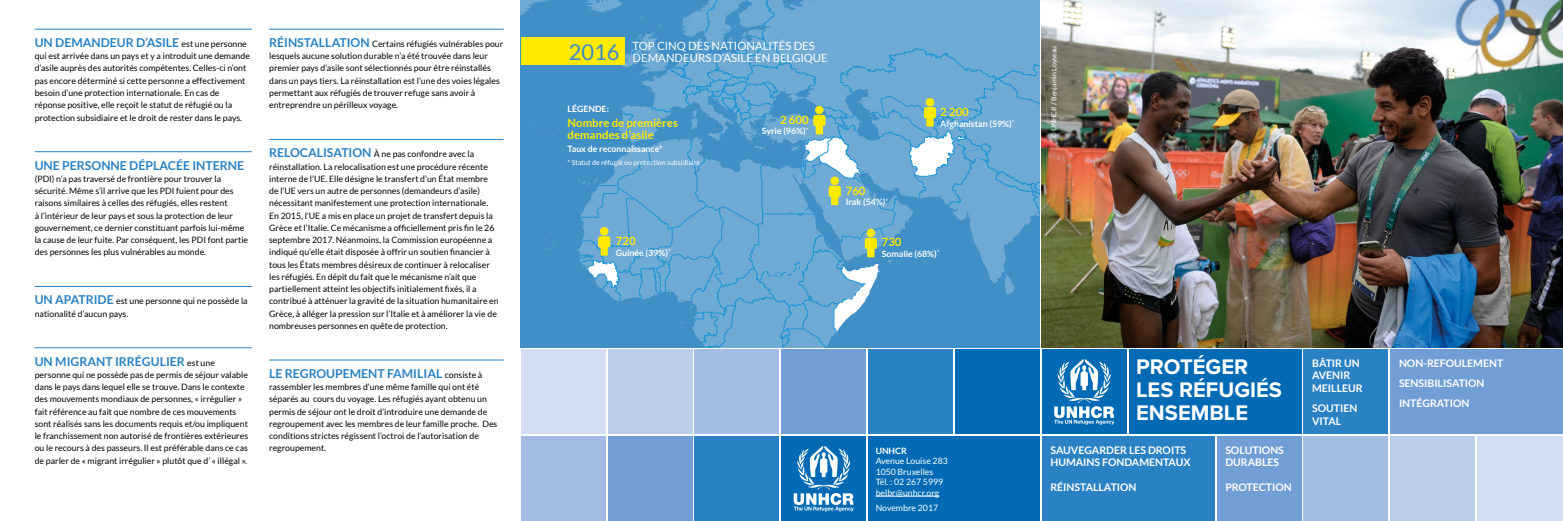
<style>
.page{position:relative;width:1563px;height:521px;background:#fff}
.page>*{position:absolute;margin:0;border:0;box-sizing:border-box;transform-origin:0 0}
.t1{font:700 21.88px/23px "Proxima Nova";color:#fff}
.t2{font:700 12.25px "Lato";color:#2a82c5}
.t3{font:11.38px/12.2px "Lato";color:#fff}
.t4{font:700 11.38px/12.2px "Lato";color:#ffea00}
.t5{font:700 10.5px/12.6px "Lato";color:#fff}
.t6{font:8.75px/12.2px "Lato";color:#000}
.t7{font:700 8.75px "Lato";color:#fff}
.t8{font:8.75px/10.5px "Lato";color:#fff}
.t9{font:7px "Lato";color:#fff}
.s1{font-weight:400;font-size:8.75px;color:#000}
.s2{font-weight:700;font-size:12.25px;color:#2a82c5}
</style>
<div class="page">
<img style="left:1042px;top:0;width:521px;height:347px">
<div style="left:1129px;top:350px;width:172px;height:84px;background:#006ab4"></div>
<div style="left:1042px;top:350px;width:84px;height:84px;background:#006ab4"></div>
<svg style="left:1054px;top:359px;width:60px;height:66px"></svg>
<div style="left:1217px;top:437px;width:84px;height:84px;background:#719ed4"></div>
<div style="left:1042px;top:437px;width:172px;height:84px;background:#2a82c5"></div>
<div style="left:1390px;top:350px;width:173px;height:84px;background:#719ed4"></div>
<div style="left:1477px;top:437px;width:86px;height:84px;background:#d3def2"></div>
<div style="left:1303px;top:350px;width:85px;height:84px;background:#2a82c5"></div>
<div style="left:1390px;top:437px;width:85px;height:84px;background:#bdceeb"></div>
<div style="left:1303px;top:437px;width:85px;height:84px;background:#a5bde4"></div>
<div style="left:868px;top:437px;width:171px;height:84px;background:#006ab4"></div>
<hr style="left:875px;top:496px;width:64px;height:1px;background:#fff">
<div style="left:781px;top:437px;width:85px;height:84px;background:#006ab4"></div>
<svg style="left:794px;top:446px;width:59px;height:65px"></svg>
<div style="left:608px;top:350px;width:84px;height:84px;background:#bdceeb"></div>
<div style="left:521px;top:350px;width:84px;height:84px;background:#d3def2"></div>
<div style="left:694px;top:350px;width:85px;height:84px;background:#a5bde4"></div>
<div style="left:781px;top:350px;width:85px;height:84px;background:#719ed4"></div>
<div style="left:955px;top:350px;width:84px;height:84px;background:#006ab4"></div>
<div style="left:868px;top:350px;width:84px;height:84px;background:#2a82c5"></div>
<div style="left:521px;top:437px;width:84px;height:84px;background:#a5bde4"></div>
<div style="left:694px;top:437px;width:85px;height:84px;background:#2a82c5"></div>
<div style="left:608px;top:437px;width:84px;height:84px;background:#719ed4"></div>
<svg style="left:521px;top:0;width:518px;height:348px;background:#60a2ca"></svg>
<hr style="left:35px;top:29px;width:217px;height:1px;background:#2a82c5">
<hr style="left:35px;top:151px;width:217px;height:1px;background:#2a82c5">
<hr style="left:35px;top:286px;width:217px;height:1px;background:#2a82c5">
<hr style="left:35px;top:347px;width:217px;height:1px;background:#2a82c5">
<hr style="left:269px;top:29px;width:235px;height:1px;background:#2a82c5">
<hr style="left:269px;top:139px;width:235px;height:1px;background:#2a82c5">
<hr style="left:269px;top:359px;width:235px;height:1px;background:#2a82c5">
<h2 class="t2" style="left:35px;top:35px;width:214px">UN DEMANDEUR D’ASILE <span class="s1">est une personne</span></h2>
<p class="t6" style="left:35px;top:50px;width:217px">qui est arrivée dans un pays et y a introduit une demande d’asile auprès des autorités compétentes. Celles-ci n’ont pas encore déterminé si cette personne a effectivement besoin d’une protection internationale. En cas de réponse positive, elle reçoit le statut de réfugié ou la protection subsidiaire et le droit de rester dans le pays.</p>
<h2 class="t2" style="left:35px;top:158px;width:211px">UNE PERSONNE DÉPLACÉE INTERNE</h2>
<p class="t6" style="left:35px;top:172px;width:215px">(PDI) n’a pas traversé de frontière pour trouver la sécurité. Même s’il arrive que les PDI fuient pour des raisons similaires à celles des réfugiés, elles restent<br>à l’intérieur de leur pays et sous la protection de leur gouvernement, ce dernier constituant parfois lui-même la cause de leur fuite. Par conséquent, les PDI font partie des personnes les plus vulnérables au monde.</p>
<p class="t6" style="left:35px;top:295px;width:214px"><span class="s2">UN APATRIDE</span> est une personne qui ne possède la nationalité d’aucun pays.</p>
<h2 class="t2" style="left:35px;top:354px;width:182px">UN MIGRANT IRRÉGULIER <span class="s1">est une</span></h2>
<p class="t6" style="left:35px;top:368px;width:215px">personne qui ne possède pas de permis de séjour valable dans le pays dans lequel elle se trouve. Dans le contexte des mouvements mondiaux de personnes, « irrégulier » fait référence au fait que nombre de ces mouvements sont réalisés sans les documents requis et/ou impliquent le franchissement non autorisé de frontières extérieures ou le recours à des passeurs. Il est préférable dans ce cas de parler de « migrant irrégulier » plutôt que d’ « illégal ».</p>
<p class="t6" style="left:269px;top:38px;width:236px"><span class="s2">RÉINSTALLATION</span> Certains réfugiés vulnérables pour lesquels aucune solution durable n’a été trouvée dans leur premier pays d’asile sont sélectionnés pour être réinstallés dans un pays tiers. La réinstallation est l’une des voies légales permettant aux réfugiés de trouver refuge sans avoir à entreprendre un périlleux voyage.</p>
<p class="t6" style="left:269px;top:148px;width:231px"><span class="s2">RELOCALISATION</span> À ne pas confondre avec la réinstallation. La relocalisation est une procédure récente interne de l’UE. Elle désigne le transfert d’un État membre de l’UE vers un autre de personnes (demandeurs d’asile) nécessitant manifestement une protection internationale.<br>En 2015, l’UE a mis en place un projet de transfert depuis la Grèce et l’Italie. Ce mécanisme a officiellement pris fin le 26 septembre 2017. Néanmoins, la Commission européenne a indiqué qu’elle était disposée à offrir un soutien financier à tous les États membres désireux de continuer à relocaliser les réfugiés. En dépit du fait que le mécanisme n’ait que partiellement atteint les objectifs initialement fixés, il a contribué à atténuer la gravité de la situation humanitaire en Grèce, à alléger la pression sur l’Italie et à améliorer la vie de nombreuses personnes en quête de protection.</p>
<h2 class="t2" style="left:269px;top:366px;width:215px">LE REGROUPEMENT FAMILIAL <span class="s1">consiste à</span></h2>
<p class="t6" style="left:269px;top:381px;width:230px">rassembler les membres d’une même famille qui ont été séparés au cours du voyage. Les réfugiés ayant obtenu un permis de séjour ont le droit d’introduire une demande de regroupement avec les membres de leur famille proche. Des conditions strictes régissent l’octroi de l’autorisation de regroupement.</p>
<h3 class="t3" style="left:569px;top:40px;width:261px;text-indent:64px">TOP CINQ DES NATIONALITÉS DES<br><sup>2016</sup> DEMANDEURS D’ASILE EN BELGIQUE</h3>
<p class="t7" style="left:567px;top:104px;width:43px">LÉGENDE:</p>
<h3 class="t4" style="left:567px;top:116px;width:112px">Nombre de premières demandes d’asile</h3>
<p class="t7" style="left:567px;top:144px;width:96px">Taux de reconnaissance*</p>
<p class="t9" style="left:567px;top:158px;width:134px">* Statut de réfugié ou protection subsidiaire</p>
<h3 class="t4" style="left:616px;top:235px;width:21px">720</h3>
<p class="t7" style="left:616px;top:247px;width:56px">Guinée (39%)<sup>*</sup></p>
<h3 class="t4" style="left:780px;top:113px;width:30px">2 600</h3>
<p class="t7" style="left:762px;top:126px;width:48px">Syrie (96%)<sup>*</sup></p>
<h3 class="t4" style="left:846px;top:184px;width:21px">760</h3>
<p class="t7" style="left:846px;top:197px;width:44px">Irak (54%)<sup>*</sup></p>
<h3 class="t4" style="left:940px;top:106px;width:30px">2 200</h3>
<p class="t7" style="left:940px;top:118px;width:76px">Afghanistan (59%)<sup>*</sup></p>
<h3 class="t4" style="left:882px;top:236px;width:21px">730</h3>
<p class="t7" style="left:882px;top:249px;width:59px">Somalie (68%)<sup>*</sup></p>
<p class="t9" style="left:1050px;top:138px;width:94px;rotate:-90deg">© UNHCR / Benjamin Loyseau</p>
<p class="t7" style="left:875px;top:445px;width:33px">UNHCR</p>
<p class="t8" style="left:875px;top:455px;width:74px">Avenue Louise 283<br>1050 Bruxelles<br>Tél. : 02 267 5999 belbr@unhcr.org</p>
<p class="t8" style="left:875px;top:502px;width:64px">Novembre 2017</p>
<h1 class="t1" style="left:1136px;top:356px;width:147px">PROTÉGER<br>LES RÉFUGIÉS<br>ENSEMBLE</h1>
<p class="t5" style="left:1225px;top:443px;width:60px">SOLUTIONS<br>DURABLES</p>
<p class="t5" style="left:1225px;top:481px;width:68px">PROTECTION</p>
<p class="t5" style="left:1050px;top:443px;width:142px">SAUVEGARDER LES DROITS<br>HUMAINS FONDAMENTAUX</p>
<p class="t5" style="left:1050px;top:481px;width:88px">RÉINSTALLATION</p>
<p class="t5" style="left:1312px;top:356px;width:52px">BÂTIR UN<br>AVENIR<br>MEILLEUR</p>
<p class="t5" style="left:1312px;top:402px;width:47px">SOUTIEN<br>VITAL</p>
<p class="t5" style="left:1399px;top:353px;width:106px;line-height:20px">NON-REFOULEMENT<br>SENSIBILISATION<br>INTÉGRATION</p>
</div>
